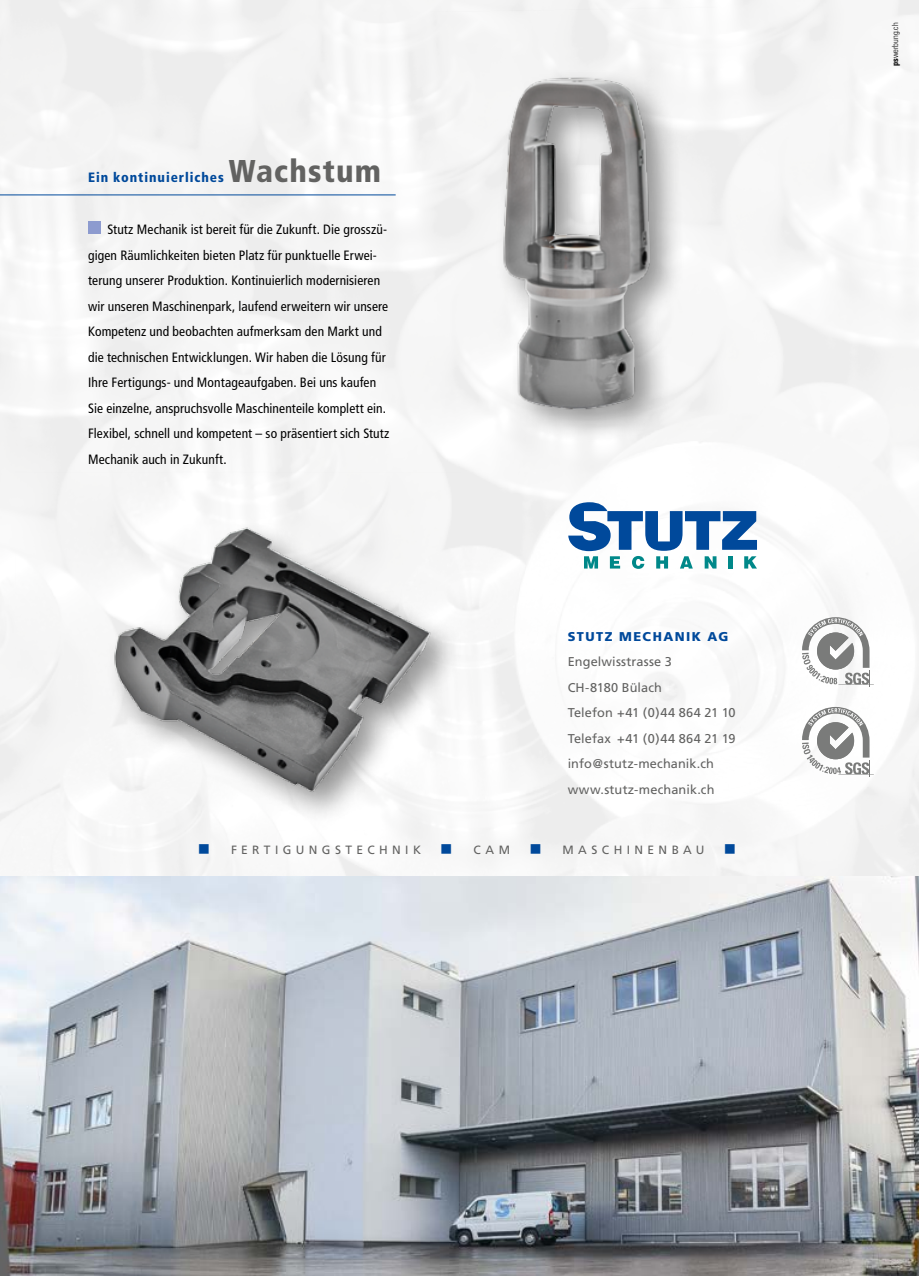
<style>
.page{position:relative;width:919px;height:1276px;background:#fff}
.page>*{position:absolute;margin:0;border:0;box-sizing:border-box;transform-origin:0 0}
.t1{font:900 condensed 31.5px "Frutiger";letter-spacing:.035em;color:#626261}
.t2{font:condensed 13.5px/25.5px "Frutiger";letter-spacing:.01em;color:#000}
.t3{font:900 condensed 13.5px "Frutiger";letter-spacing:.07em;color:#00499b}
.t4{font:12.75px/25.5px "Frutiger";letter-spacing:.01em;color:#626261}
.t5{font:900 12.75px "Frutiger";letter-spacing:.115em;color:#00499b}
.t6{font:12px "Frutiger";letter-spacing:.365em;color:#626261}
.t7{font:300 condensed 8.4px "Univers";color:#000}
.s1{color:#00499b}
.s2{font-weight:700}
</style>
<div class="page">
<img style="left:0;top:0;width:918px;height:876px">
<svg style="left:802px;top:617px;width:71px;height:70px"></svg>
<svg style="left:802px;top:707px;width:71px;height:70px"></svg>
<div style="left:88px;top:221px;width:13px;height:13px;background:#8d9bcf"></div>
<img style="left:0;top:876px;width:918px;height:400px">
<svg style="left:568px;top:502px;width:189px;height:67px"></svg>
<img style="left:15px;top:471px;width:447px;height:359px">
<img style="left:430px;top:6px;width:291px;height:440px">
<hr style="left:0;top:195px;width:395px;height:1px;background:#00499b">
<h1 class="t1" style="left:229px;top:152px;width:154px">Wachstum</h1>
<p class="t3" style="left:88px;top:169px;width:137px">Ein kontinuierliches</p>
<p class="t2" style="left:88px;top:217px;width:303px;text-indent:19px">Stutz Mechanik ist bereit für die Zukunft. Die grosszü&shy;gigen Räumlichkeiten bieten Platz für punktuelle Erwei&shy;terung unserer Produktion. Kontinuierlich modernisieren wir unseren Maschinenpark, laufend erweitern wir unsere Kompetenz und beobachten aufmerksam den Markt und die technischen Entwicklungen. Wir haben die Lösung für Ihre Fertigungs- und Montageaufgaben. Bei uns kaufen Sie einzelne, anspruchsvolle Maschinenteile komplett ein.<br>Flexibel, schnell und kompetent – so präsentiert sich Stutz Mechanik auch in Zukunft.</p>
<p class="t5" style="left:567px;top:628px;width:162px">STUTZ MECHANIK AG</p>
<p class="t4" style="left:567px;top:649px;width:169px">Engelwisstrasse 3<br>CH-8180 Bülach<br>Telefon +41 (0)44 864 21 10<br>Telefax +41 (0)44 864 21 19 info@stutz-mechanik.ch www.stutz-mechanik.ch</p>
<p class="t6" style="left:198px;top:843px;width:256px"><span class="s1">■</span> FERTIGUNGSTECHNIK <span class="s1">■</span></p>
<p class="t6" style="left:473px;top:843px;width:70px">CAM <span class="s1">■</span></p>
<p class="t6" style="left:562px;top:843px;width:175px">MASCHINENBAU <span class="s1">■</span></p>
<p class="t7" style="left:889px;top:66px;width:45px;rotate:-90deg"><span class="s2">ps</span>werbung.ch</p>
</div>
